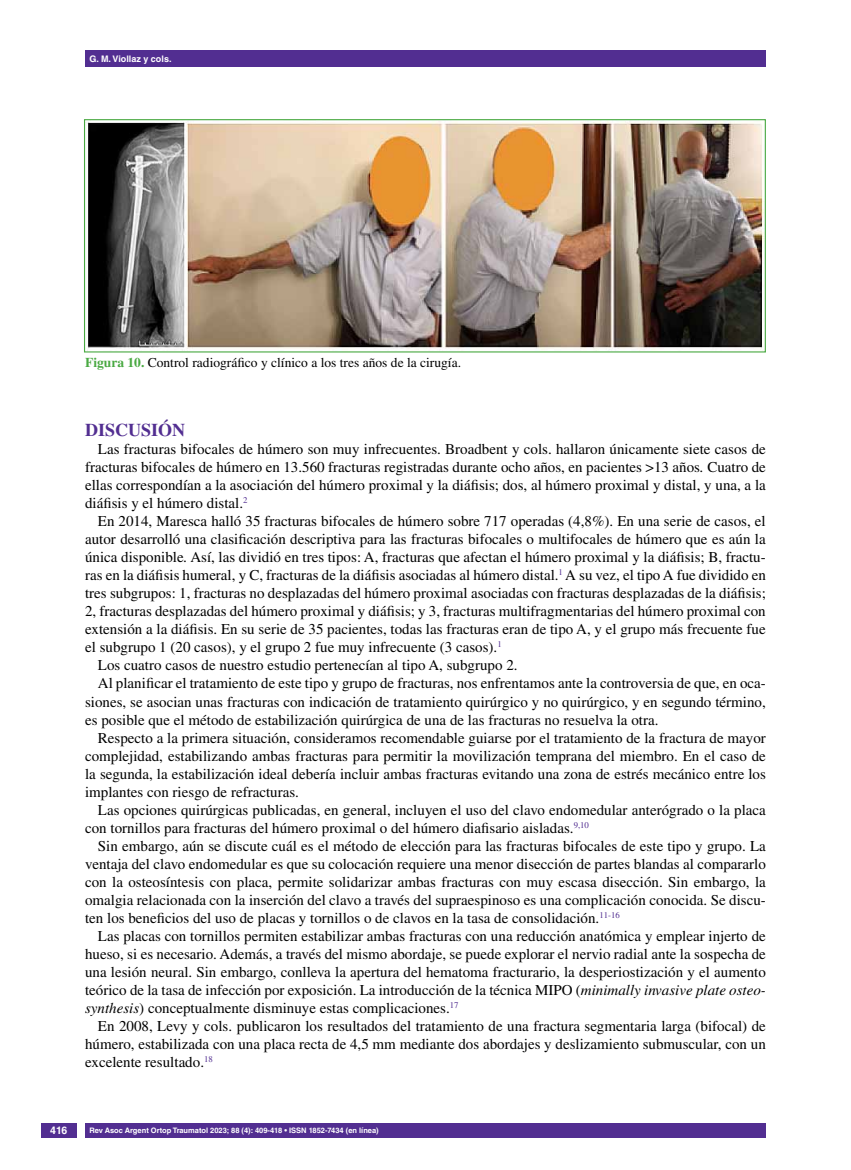
<style>
.page{position:relative;width:851px;height:1170px;background:#fff}
.page>*{position:absolute;margin:0;border:0;box-sizing:border-box;transform-origin:0 0}
.t1{font:700 18px "Times LT Std";color:#522e91}
.t2{font:15px/18px "Times LT Std";color:#000;text-align:justify}
.t3{font:13.5px "Times LT Std";color:#000}
.t4{font:700 10.5px "Helvetica LT Std";color:#fff}
.t5{font:700 9px "Helvetica LT Std";color:#fff}
.t6{font:700 7.5px "Helvetica LT Std";color:#fff}
.s1{font-weight:700;color:#49a942}
.s2{font-style:italic}
</style>
<div class="page">
<div style="left:41px;top:1123px;width:36px;height:14px;background:#522e91"></div>
<div style="left:85px;top:50px;width:680px;height:17px;background:#522e91"></div>
<div style="left:85px;top:1123px;width:680px;height:14px;background:#522e91"></div>
<img style="left:87px;top:121px;width:676px;height:229px">
<div style="left:84px;top:119px;width:681px;height:233px;border:1px solid #49a942"></div>
<p class="t5" style="left:89px;top:53px;width:84px">G. M. Viollaz y cols.</p>
<p class="t3" style="left:85px;top:354px;width:377px"><span class="s1">Figura 10.</span> Control radiográfico y clínico a los tres años de la cirugía.</p>
<p class="t1" style="left:85px;top:419px;width:102px">DISCUSIÓN</p>
<p class="t2" style="left:85px;top:440px;width:682px;text-indent:13px">Las fracturas bifocales de húmero son muy infrecuentes. Broadbent y cols. hallaron únicamente siete casos de fracturas bifocales de húmero en 13.560 fracturas registradas durante ocho años, en pacientes &gt;13 años<span class="s2">.</span> Cuatro de ellas correspondían a la asociación del húmero proximal y la diáfisis; dos, al húmero proximal y distal, y una, a la diáfisis y el húmero distal.<sup>2</sup></p>
<p class="t2" style="left:98px;top:512px;width:669px">En 2014, Maresca halló 35 fracturas bifocales de húmero sobre 717 operadas (4,8%). En una serie de casos, el</p>
<p class="t2" style="left:85px;top:530px;width:682px">autor desarrolló una clasificación descriptiva para las fracturas bifocales o multifocales de húmero que es aún la</p>
<p class="t2" style="left:85px;top:548px;width:682px">única disponible<span class="s2">.</span> Así, las dividió en tres tipos: A, fracturas que afectan el húmero proximal y la diáfisis; B, fractu-</p>
<p class="t2" style="left:85px;top:566px;width:682px">ras en la diáfisis humeral, y C, fracturas de la diáfisis asociadas al húmero distal.<sup>1</sup> A su vez, el tipo A fue dividido en</p>
<p class="t2" style="left:85px;top:584px;width:682px">tres subgrupos: 1, fracturas no desplazadas del húmero proximal asociadas con fracturas desplazadas de la diáfisis;</p>
<p class="t2" style="left:85px;top:602px;width:682px">2, fracturas desplazadas del húmero proximal y diáfisis; y 3, fracturas multifragmentarias del húmero proximal con</p>
<p class="t2" style="left:85px;top:620px;width:682px">extensión a la diáfisis. En su serie de 35 pacientes, todas las fracturas eran de tipo A, y el grupo más frecuente fue</p>
<p class="t2" style="left:85px;top:638px;width:418px">el subgrupo 1 (20 casos), y el grupo 2 fue muy infrecuente (3 casos).<sup>1</sup></p>
<p class="t2" style="left:98px;top:656px;width:421px">Los cuatro casos de nuestro estudio pertenecían al tipo A, subgrupo 2.</p>
<p class="t2" style="left:98px;top:674px;width:669px">Al planificar el tratamiento de este tipo y grupo de fracturas, nos enfrentamos ante la controversia de que, en oca-</p>
<p class="t2" style="left:85px;top:692px;width:682px">siones, se asocian unas fracturas con indicación de tratamiento quirúrgico y no quirúrgico, y en segundo término,</p>
<p class="t2" style="left:85px;top:710px;width:574px">es posible que el método de estabilización quirúrgica de una de las fracturas no resuelva la otra.</p>
<p class="t2" style="left:98px;top:728px;width:669px">Respecto a la primera situación, consideramos recomendable guiarse por el tratamiento de la fractura de mayor</p>
<p class="t2" style="left:85px;top:746px;width:682px">complejidad, estabilizando ambas fracturas para permitir la movilización temprana del miembro. En el caso de</p>
<p class="t2" style="left:85px;top:764px;width:682px">la segunda, la estabilización ideal debería incluir ambas fracturas evitando una zona de estrés mecánico entre los</p>
<p class="t2" style="left:85px;top:782px;width:215px">implantes con riesgo de refracturas.</p>
<p class="t2" style="left:98px;top:800px;width:669px">Las opciones quirúrgicas publicadas, en general, incluyen el uso del clavo endomedular anterógrado o la placa</p>
<p class="t2" style="left:85px;top:818px;width:505px">con tornillos para fracturas del húmero proximal o del húmero diafisario aisladas.<sup>9,10</sup></p>
<p class="t2" style="left:98px;top:836px;width:669px">Sin embargo, aún se discute cuál es el método de elección para las fracturas bifocales de este tipo y grupo. La</p>
<p class="t2" style="left:85px;top:854px;width:682px">ventaja del clavo endomedular es que su colocación requiere una menor disección de partes blandas al compararlo</p>
<p class="t2" style="left:85px;top:872px;width:682px">con la osteosíntesis con placa, permite solidarizar ambas fracturas con muy escasa disección. Sin embargo, la</p>
<p class="t2" style="left:85px;top:890px;width:682px">omalgia relacionada con la inserción del clavo a través del supraespinoso es una complicación conocida. Se discu-</p>
<p class="t2" style="left:85px;top:908px;width:536px">ten los beneficios del uso de placas y tornillos o de clavos en la tasa de consolidación.<sup>11-16</sup></p>
<p class="t2" style="left:98px;top:926px;width:669px">Las placas con tornillos permiten estabilizar ambas fracturas con una reducción anatómica y emplear injerto de</p>
<p class="t2" style="left:85px;top:944px;width:682px">hueso, si es necesario. Además, a través del mismo abordaje, se puede explorar el nervio radial ante la sospecha de</p>
<p class="t2" style="left:85px;top:962px;width:682px">una lesión neural. Sin embargo, conlleva la apertura del hematoma fracturario, la desperiostización y el aumento</p>
<p class="t2" style="left:85px;top:980px;width:682px">teórico de la tasa de infección por exposición. La introducción de la técnica MIPO (<span class="s2">minimally invasive plate osteo-</span></p>
<p class="t2" style="left:85px;top:998px;width:375px"><span class="s2">synthesis</span>) conceptualmente disminuye estas complicaciones.<sup>17</sup></p>
<p class="t2" style="left:98px;top:1016px;width:669px">En 2008, Levy y cols. publicaron los resultados del tratamiento de una fractura segmentaria larga (bifocal) de</p>
<p class="t2" style="left:85px;top:1034px;width:682px">húmero, estabilizada con una placa recta de 4,5 mm mediante dos abordajes y deslizamiento submuscular, con un</p>
<p class="t2" style="left:85px;top:1052px;width:129px">excelente resultado.<sup>18</sup></p>
<p class="t4" style="left:50px;top:1124px;width:19px">416</p>
<p class="t6" style="left:90px;top:1125px;width:291px">Rev Asoc Argent Ortop Traumatol 2023; 88 (4): 409-418 • ISSN 1852-7434 (en línea)</p>
</div>
